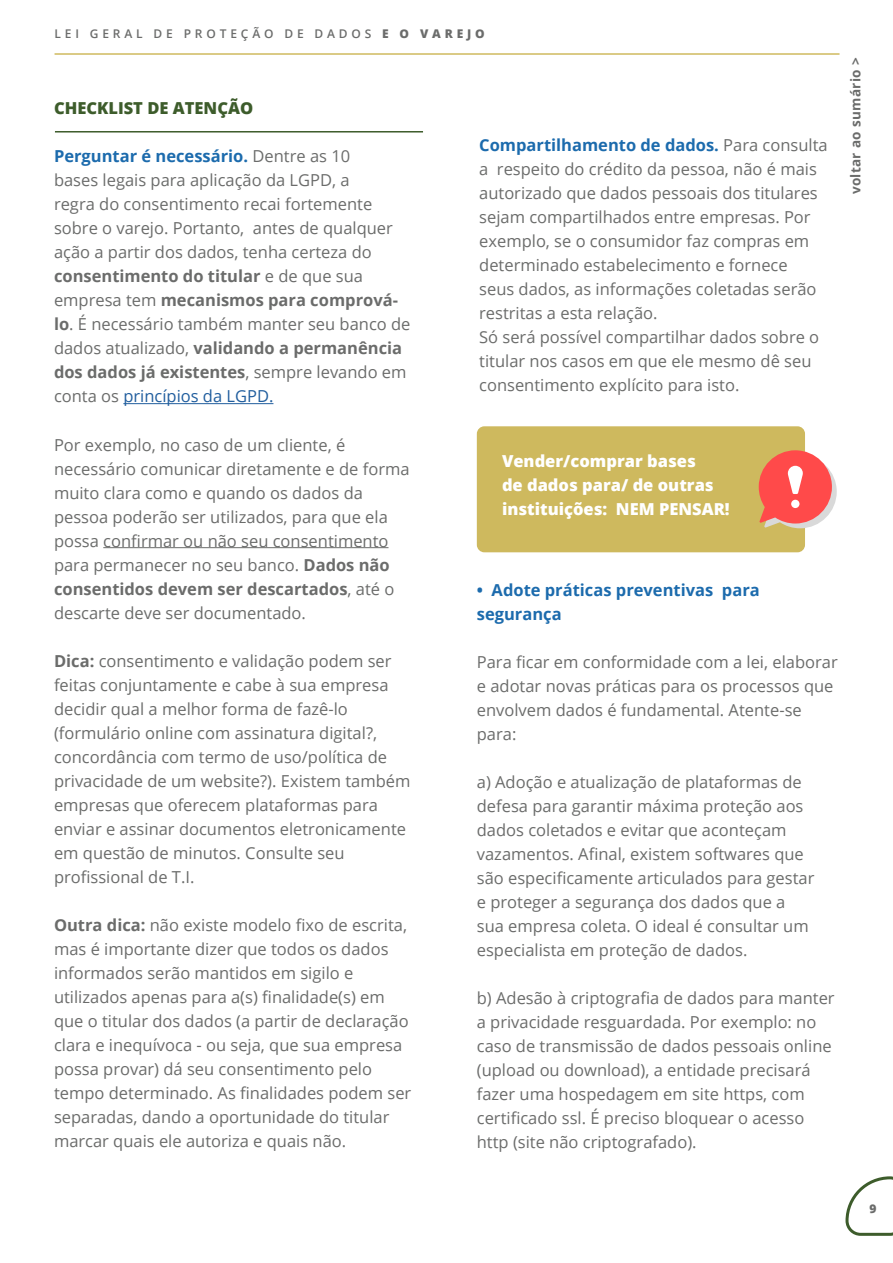
<style>
.page{position:relative;width:893px;height:1263px;background:#fff}
.page>*{position:absolute;margin:0;border:0;box-sizing:border-box;transform-origin:0 0}
.t1{font:16.5px/24px "Open Sans";color:#6b6c6b}
.t2{font:800 16.5px/24px "Open Sans";color:#fff}
.t3{font:700 16.5px/24px "Open Sans";color:#1c6bad}
.t4{font:800 16.5px "Open Sans";color:#3d5c2b}
.t5{font:700 13.5px "Open Sans";letter-spacing:.025em;color:#6b6c6b}
.t6{font:600 12px "Open Sans";letter-spacing:.32em;color:#6b6c6b}
.t7{font:800 12px "Open Sans";color:#6b6c6b}
.s1{font-weight:800}
.s2{font-weight:700;color:#1c6bad}
.s3{font-weight:700}
.s4{color:#215e9e}
</style>
<div class="page">
<hr style="left:55px;top:53px;width:784px;height:2px;background:#cfba5e">
<svg style="left:845px;top:1176px;width:48px;height:60px"></svg>
<div style="left:477px;top:426px;width:328px;height:126px;background:#ceb95e;border-radius:8px"></div>
<hr style="left:123px;top:403px;width:150px;height:1px;background:#215e9e">
<hr style="left:103px;top:547px;width:285px;height:1px;background:#6b6c6b">
<svg style="left:759px;top:450px;width:78px;height:78px"></svg>
<hr style="left:55px;top:131px;width:368px;height:2px;background:#3d5c2b">
<p class="t6" style="left:55px;top:25px;width:432px">LEI GERAL DE PROTEÇÃO DE DADOS <span class="s1">E O VAREJO</span></p>
<p class="t4" style="left:54px;top:96px;width:201px">CHECKLIST DE ATENÇÃO</p>
<p class="t1" style="left:54px;top:144px;width:358px"><span class="s2">Perguntar é necessário.</span> Dentre as 10<br>bases legais para aplicação da LGPD, a<br>regra do consentimento recai fortemente sobre o varejo. Portanto, antes de qualquer ação a partir dos dados, tenha certeza do <span class="s3">consentimento do titular</span> e de que sua empresa tem <span class="s3">mecanismos para comprová&shy;lo</span>. É necessário também manter seu banco de dados atualizado, <span class="s3">validando a permanência dos dados já existentes</span>, sempre levando em conta os <span class="s4">princípios da LGPD.</span></p>
<p class="t1" style="left:54px;top:432px;width:357px">Por exemplo, no caso de um cliente, é necessário comunicar diretamente e de forma muito clara como e quando os dados da pessoa poderão ser utilizados, para que ela possa confirmar ou não seu consentimento para permanecer no seu banco. <span class="s3">Dados não consentidos devem ser descartados</span>, até o descarte deve ser documentado.</p>
<p class="t1" style="left:54px;top:648px;width:358px"><span class="s3">Dica:</span> consentimento e validação podem ser feitas conjuntamente e cabe à sua empresa decidir qual a melhor forma de fazê-lo (formulário online com assinatura digital?, concordância com termo de uso/política de privacidade de um website?). Existem também empresas que oferecem plataformas para enviar e assinar documentos eletronicamente em questão de minutos. Consulte seu profissional de T.I.</p>
<p class="t1" style="left:54px;top:912px;width:359px"><span class="s3">Outra dica:</span> não existe modelo fixo de escrita, mas é importante dizer que todos os dados informados serão mantidos em sigilo e utilizados apenas para a(s) finalidade(s) em que o titular dos dados (a partir de declaração clara e inequívoca - ou seja, que sua empresa possa provar) dá seu consentimento pelo tempo determinado. As finalidades podem ser separadas, dando a oportunidade do titular marcar quais ele autoriza e quais não.</p>
<p class="t1" style="left:479px;top:133px;width:350px"><span class="s2">Compartilhamento de dados.</span> Para consulta a respeito do crédito da pessoa, não é mais autorizado que dados pessoais dos titulares sejam compartilhados entre empresas. Por exemplo, se o consumidor faz compras em determinado estabelecimento e fornece<br>seus dados, as informações coletadas serão restritas a esta relação.<br>Só será possível compartilhar dados sobre o titular nos casos em que ele mesmo dê seu consentimento explícito para isto.</p>
<p class="t2" style="left:502px;top:448px;width:229px">Vender/comprar bases<br>de dados para/ de outras instituições: NEM PENSAR!</p>
<p class="t3" style="left:477px;top:578px;width:284px">• Adote práticas preventivas para segurança</p>
<p class="t1" style="left:477px;top:650px;width:362px">Para ficar em conformidade com a lei, elaborar e adotar novas práticas para os processos que envolvem dados é fundamental. Atente-se para:</p>
<p class="t1" style="left:477px;top:770px;width:339px">a) Adoção e atualização de plataformas de defesa para garantir máxima proteção aos dados coletados e evitar que aconteçam vazamentos. Afinal, existem softwares que são especificamente articulados para gestar e proteger a segurança dos dados que a sua empresa coleta. O ideal é consultar um especialista em proteção de dados.</p>
<p class="t1" style="left:477px;top:986px;width:359px">b) Adesão à criptografia de dados para manter a privacidade resguardada. Por exemplo: no caso de transmissão de dados pessoais online (upload ou download), a entidade precisará fazer uma hospedagem em site https, com certificado ssl. É preciso bloquear o acesso http (site não criptografado).</p>
<p class="t5" style="left:846px;top:194px;width:138px;rotate:-90deg">voltar ao sumário &gt;</p>
<p class="t7" style="left:869px;top:1199px;width:9px">9</p>
</div>
